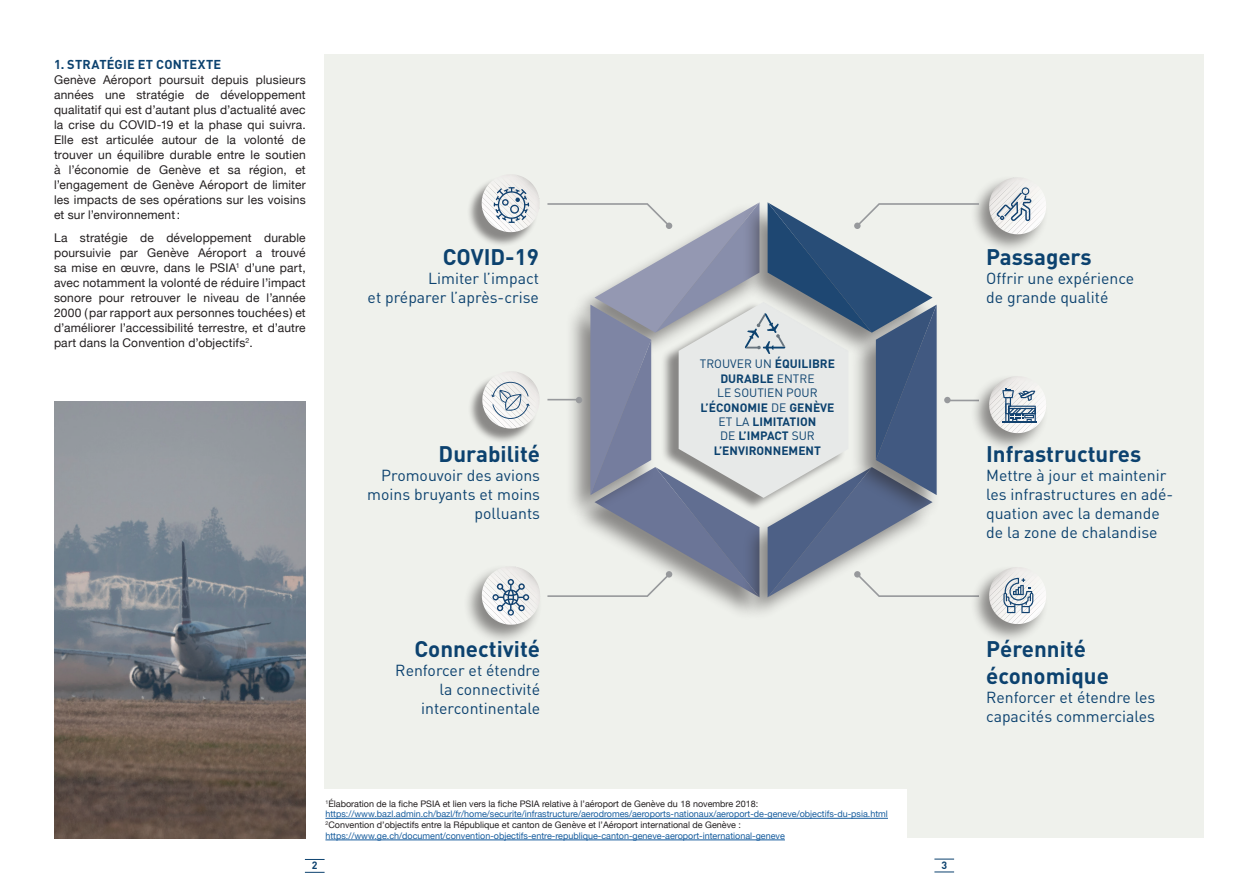
<style>
.page{position:relative;width:1259px;height:893px;background:#fff}
.page>*{position:absolute;margin:0;border:0;box-sizing:border-box;transform-origin:0 0}
.t1{font:700 22.35px/26.8px "DIN";color:#0c426f}
.t2{font:15.75px/19px "DIN";color:#0c426f;text-align:right}
.t3{font:700 12.75px "DIN";letter-spacing:.015em;color:#0c426f}
.t4{font:12px/15px "Helvetica Neue";letter-spacing:.015em;color:#231f20;text-align:justify}
.t5{font:700 12px/14.4px "DIN";color:#0c426f;text-align:center}
.t6{font:700 10.5px "DIN";color:#0c426f}
.t7{font:9px/10.8px "Helvetica Neue";color:#175d9e}
.s1{font-weight:400}
.s2{color:#231f20}
</style>
<div class="page">
<svg style="left:934px;top:859px;width:20px;height:1px"></svg>
<svg style="left:934px;top:872px;width:20px;height:1px"></svg>
<svg style="left:305px;top:859px;width:19px;height:1px"></svg>
<svg style="left:305px;top:872px;width:19px;height:1px"></svg>
<div style="left:324px;top:55px;width:880px;height:783px;background:#eff1ec"></div>
<div style="left:571px;top:465px;width:192px;height:156px;background:#231f20;opacity:.5"></div>
<div style="left:742px;top:465px;width:192px;height:156px;background:#231f20;opacity:.5"></div>
<div style="left:467px;top:177px;width:71px;height:70px;background:#231f20;opacity:.5"></div>
<img style="left:481px;top:202px;width:1px;height:30px">
<img style="left:482px;top:193px;width:39px;height:39px">
<img style="left:483px;top:189px;width:42px;height:41px">
<img style="left:536px;top:204px;width:3px;height:5px">
<img style="left:512px;top:175px;width:27px;height:29px">
<img style="left:515px;top:175px;width:24px;height:23px">
<svg style="left:485px;top:177px;width:51px;height:52px"></svg>
<div style="left:468px;top:374px;width:70px;height:70px;background:#231f20;opacity:.5"></div>
<img style="left:482px;top:394px;width:1px;height:34px">
<img style="left:483px;top:390px;width:38px;height:38px">
<img style="left:484px;top:386px;width:41px;height:41px">
<img style="left:513px;top:372px;width:26px;height:29px">
<img style="left:516px;top:372px;width:23px;height:23px">
<svg style="left:485px;top:374px;width:51px;height:51px"></svg>
<div style="left:463px;top:564px;width:80px;height:80px;background:#231f20;opacity:.5"></div>
<img style="left:482px;top:624px;width:35px;height:1px">
<img style="left:482px;top:585px;width:39px;height:39px">
<img style="left:484px;top:581px;width:41px;height:42px">
<img style="left:500px;top:567px;width:39px;height:39px">
<img style="left:505px;top:566px;width:35px;height:36px">
<img style="left:510px;top:566px;width:30px;height:31px">
<img style="left:516px;top:567px;width:24px;height:24px">
<svg style="left:485px;top:569px;width:52px;height:53px"></svg>
<div style="left:970px;top:565px;width:79px;height:79px;background:#231f20;opacity:.5"></div>
<img style="left:1011px;top:589px;width:35px;height:35px">
<img style="left:1007px;top:585px;width:38px;height:38px">
<img style="left:1003px;top:582px;width:41px;height:40px">
<img style="left:989px;top:568px;width:39px;height:38px">
<img style="left:989px;top:567px;width:34px;height:34px">
<img style="left:989px;top:567px;width:29px;height:30px">
<img style="left:989px;top:567px;width:24px;height:24px">
<svg style="left:992px;top:570px;width:51px;height:51px"></svg>
<div style="left:970px;top:374px;width:79px;height:79px;background:#231f20;opacity:.5"></div>
<img style="left:1011px;top:399px;width:35px;height:34px">
<img style="left:1007px;top:394px;width:38px;height:38px">
<img style="left:1003px;top:391px;width:41px;height:40px">
<img style="left:989px;top:377px;width:39px;height:38px">
<img style="left:989px;top:376px;width:34px;height:35px">
<img style="left:989px;top:376px;width:29px;height:30px">
<img style="left:989px;top:376px;width:24px;height:24px">
<svg style="left:992px;top:379px;width:51px;height:51px"></svg>
<hr style="left:1002px;top:421px;width:35px;height:1px;background:#124270">
<div style="left:970px;top:175px;width:79px;height:79px;background:#231f20;opacity:.5"></div>
<img style="left:1045px;top:200px;width:1px;height:34px">
<img style="left:1007px;top:196px;width:38px;height:38px">
<img style="left:1003px;top:192px;width:41px;height:40px">
<img style="left:989px;top:178px;width:39px;height:38px">
<img style="left:989px;top:177px;width:34px;height:35px">
<img style="left:989px;top:177px;width:29px;height:30px">
<img style="left:989px;top:178px;width:24px;height:23px">
<svg style="left:992px;top:180px;width:51px;height:51px"></svg>
<svg style="left:547px;top:202px;width:432px;height:395px"></svg>
<img style="left:55px;top:401px;width:251px;height:437px">
<div style="left:324px;top:789px;width:583px;height:56px;background:#fff"></div>
<hr style="left:325px;top:818px;width:563px;height:1px;background:#175d9e">
<hr style="left:325px;top:840px;width:460px;height:1px;background:#175d9e">
<p class="t3" style="left:54px;top:56px;width:169px">1. STRATÉGIE ET CONTEXTE</p>
<p class="t4" style="left:54px;top:73px;width:253px">Genève Aéroport poursuit depuis plusieurs années une stratégie de développement qualitatif qui est d’autant plus d’actualité avec la crise du COVID-19 et la phase qui suivra.<br>Elle est articulée autour de la volonté de trouver un équilibre durable entre le soutien à l’économie de Genève et sa région, et l’engagement de Genève Aéroport de limiter les impacts de ses opérations sur les voisins et sur l’environnement:</p>
<p class="t4" style="left:54px;top:231px;width:253px">La stratégie de développement durable poursuivie par Genève Aéroport a trouvé sa mise en œuvre, dans le PSIA<sup>1</sup> d’une part, avec notamment la volonté de réduire l’impact sonore pour retrouver le niveau de l’année 2000 ( par rapport aux personnes touchée s ) et d’améliorer l’accessibilité terrestre, et d’autre part dans la Convention d’objectifs<sup>2</sup>.</p>
<h1 class="t1" style="left:443px;top:243px;width:98px">COVID-19</h1>
<h2 class="t2" style="left:367px;top:269px;width:173px">Limiter l’impact<br>et préparer l’après-crise</h2>
<h1 class="t1" style="left:439px;top:440px;width:103px">Durabilité</h1>
<h2 class="t2" style="left:367px;top:466px;width:174px">Promouvoir des avions moins bruyants et moins polluants</h2>
<p class="t5" style="left:700px;top:356px;width:137px"><span class="s1">TROUVER UN</span> ÉQUILIBRE<br>DURABLE <span class="s1">ENTRE<br>LE SOUTIEN POUR<br></span>L’ÉCONOMIE <span class="s1">DE</span> GENÈVE<br><span class="s1">ET LA</span> LIMITATION<br><span class="s1">DE</span> L’IMPACT <span class="s1">SUR<br></span>L’ENVIRONNEMENT</p>
<h1 class="t1" style="left:986px;top:243px;width:107px">Passagers</h1>
<h2 class="t2" style="left:986px;top:269px;width:150px;text-align:left">Offrir une expérience de grande qualité</h2>
<h1 class="t1" style="left:986px;top:440px;width:157px">Infrastructures</h1>
<h2 class="t2" style="left:986px;top:466px;width:189px;text-align:left">Mettre à jour et maintenir les infrastructures en adé&shy;quation avec la demande de la zone de chalandise</h2>
<h1 class="t1" style="left:414px;top:634px;width:127px">Connectivité</h1>
<h2 class="t2" style="left:395px;top:660px;width:146px">Renforcer et étendre la connectivité intercontinentale</h2>
<p class="t7" style="left:325px;top:798px;width:564px"><sup>1</sup><span class="s2">Élaboration de la fiche PSIA et lien vers la fiche PSIA relative à l’aéroport de Genève du 18 novembre 2018: </span>https://www.bazl.admin.ch/bazl/fr/home/securite/infrastructure/aerodromes/aeroports-nationaux/aeroport-de-geneve/objectifs-du-psia.html <sup>2</sup><span class="s2">Convention d’objectifs entre la République et canton de Genève et l’Aéroport international de Genève : </span>https://www.ge.ch/document/convention-objectifs-entre-republique-canton-geneve-aeroport-international-geneve</p>
<p class="t6" style="left:312px;top:859px;width:7px">2</p>
<p class="t6" style="left:941px;top:859px;width:7px">3</p>
<h1 class="t1" style="left:986px;top:634px;width:124px">Pérennité économique</h1>
<h2 class="t2" style="left:986px;top:687px;width:171px;text-align:left">Renforcer et étendre les capacités commerciales</h2>
</div>
